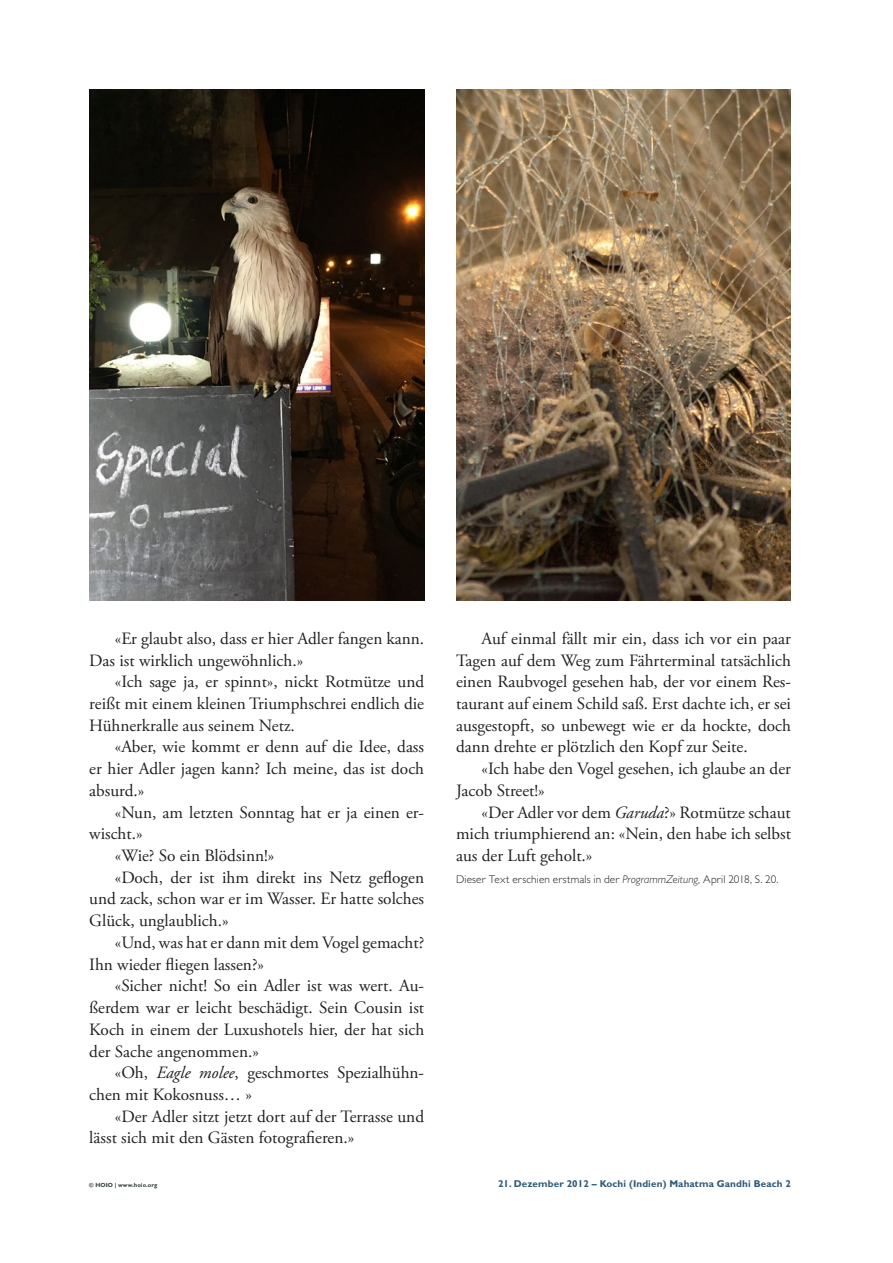
<style>
.page{position:relative;width:893px;height:1263px;background:#fff}
.page>*{position:absolute;margin:0;border:0;box-sizing:border-box;transform-origin:0 0}
.Lauftext_mit_Einzug{font:17.25px/21.8px "Adobe Garamond Pro";color:#231f20}
.Anmerkung_Einzelzeil{font:300 11.25px "Gill Sans MT Pro";letter-spacing:.015em;color:#231f20}
.t1{font:700 9.9px "Gill Sans MT Pro";letter-spacing:.01em;color:#2e5978}
.Copyright_-_4_Heavy{font:700 6px "Gill Sans MT Pro";letter-spacing:.01em;color:#313b3d}
.s1{font-style:italic}
</style>
<div class="page">
<img style="left:89px;top:89px;width:335px;height:511px">
<img style="left:456px;top:89px;width:335px;height:511px">
<p class="Lauftext_mit_Einzug" style="left:89px;top:628px;width:336px;text-indent:26px">«Er glaubt also, dass er hier Adler fangen kann.<br>Das ist wirklich ungewöhnlich.»</p>
<p class="Lauftext_mit_Einzug" style="left:89px;top:671px;width:336px;text-align:justify;text-indent:26px">«Ich sage ja, er spinnt», nickt Rotmütze und reißt mit einem kleinen Triumphschrei endlich die Hühnerkralle aus seinem Netz.</p>
<p class="Lauftext_mit_Einzug" style="left:89px;top:737px;width:336px;text-align:justify;text-indent:26px">«Aber, wie kommt er denn auf die Idee, dass er hier Adler jagen kann? Ich meine, das ist doch absurd.»</p>
<p class="Lauftext_mit_Einzug" style="left:89px;top:802px;width:336px;text-indent:26px">«Nun, am letzten Sonntag hat er ja einen er&shy;wischt.»</p>
<p class="Lauftext_mit_Einzug" style="left:115px;top:845px;width:161px">«Wie? So ein Blödsinn!»</p>
<p class="Lauftext_mit_Einzug" style="left:89px;top:867px;width:336px;text-align:justify;text-indent:26px">«Doch, der ist ihm direkt ins Netz geflogen und zack, schon war er im Wasser. Er hatte solches Glück, unglaublich.»</p>
<p class="Lauftext_mit_Einzug" style="left:89px;top:932px;width:336px;text-indent:26px">«Und, was hat er dann mit dem Vogel gemacht?<br>Ihn wieder fliegen lassen?»</p>
<p class="Lauftext_mit_Einzug" style="left:89px;top:975px;width:336px;text-align:justify;text-indent:26px">«Sicher nicht! So ein Adler ist was wert. Au&shy;ßerdem war er leicht beschädigt. Sein Cousin ist Koch in einem der Luxushotels hier, der hat sich der Sache angenommen.»</p>
<p class="Lauftext_mit_Einzug" style="left:89px;top:1062px;width:336px;text-indent:26px">«Oh, <span class="s1">Eagle molee</span>, geschmortes Spezialhühn&shy;chen mit Kokosnuss… »</p>
<p class="Lauftext_mit_Einzug" style="left:89px;top:1106px;width:336px;text-indent:26px">«Der Adler sitzt jetzt dort auf der Terrasse und lässt sich mit den Gästen fotografieren.»</p>
<p class="Copyright_-_4_Heavy" style="left:89px;top:1181px;width:70px">© HOIO | www.hoio.org</p>
<p class="Lauftext_mit_Einzug" style="left:456px;top:628px;width:336px;text-align:justify;text-indent:26px">Auf einmal fällt mir ein, dass ich vor ein paar Tagen auf dem Weg zum Fährterminal tatsächlich einen Raubvogel gesehen hab, der vor einem Res&shy;taurant auf einem Schild saß. Erst dachte ich, er sei ausgestopft, so unbewegt wie er da hockte, doch dann drehte er plötzlich den Kopf zur Seite.</p>
<p class="Lauftext_mit_Einzug" style="left:456px;top:758px;width:336px;text-indent:26px">«Ich habe den Vogel gesehen, ich glaube an der<br>Jacob Street!»</p>
<p class="Lauftext_mit_Einzug" style="left:456px;top:802px;width:336px;text-align:justify;text-indent:26px">«Der Adler vor dem <span class="s1">Garuda</span>?» Rotmütze schaut mich triumphierend an: «Nein, den habe ich selbst aus der Luft geholt.»</p>
<p class="Anmerkung_Einzelzeil" style="left:456px;top:872px;width:324px">Dieser Text erschien erstmals in der <span class="s1">ProgrammZeitung,</span> April 2018, S. 20.</p>
<p class="t1" style="left:498px;top:1177px;width:294px">21. Dezember 2012 – Kochi (Indien) Mahatma Gandhi Beach 2</p>
</div>
